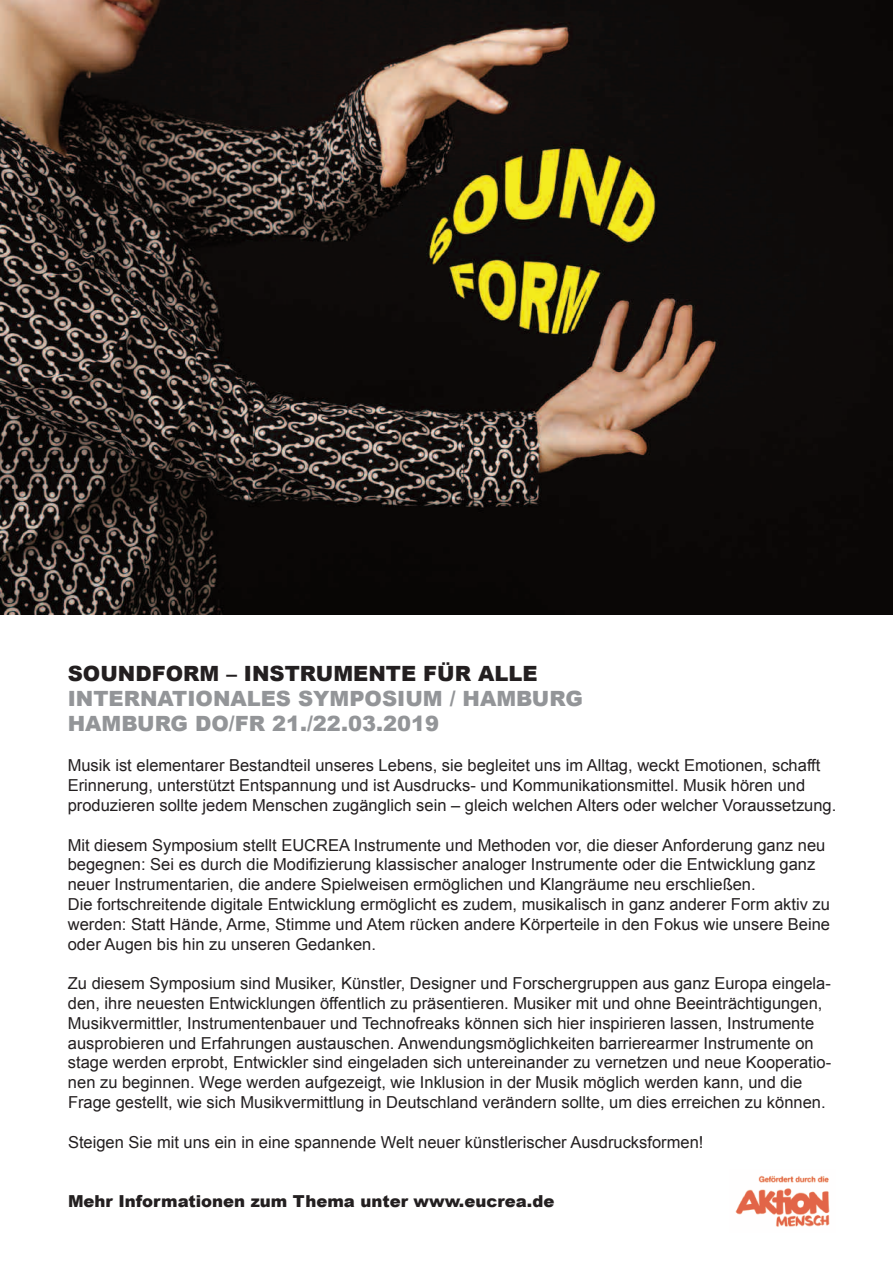
<style>
.page{position:relative;width:893px;height:1263px;background:#fff}
.page>*{position:absolute;margin:0;border:0;box-sizing:border-box;transform-origin:0 0}
.t1{font:900 21px/25.2px "Arial";color:#939598}
.t2{font:900 21px "Arial";color:#231f20}
.t3{font:16.5px/19.8px "Arial";color:#231f20}
.t4{font:900 16.5px "Arial";color:#231f20}
</style>
<div class="page">
<img style="left:0;top:0;width:893px;height:614px">
<img style="left:735px;top:1175px;width:95px;height:52px">
<p class="t2" style="left:68px;top:658px;width:471px">SOUNDFORM – INSTRUMENTE FÜR ALLE</p>
<p class="t1" style="left:68px;top:685px;width:517px">INTERNATIONALES SYMPOSIUM / HAMBURG<br>HAMBURG DO/FR 21./22.03.2019</p>
<p class="t3" style="left:68px;top:756px;width:770px">Musik ist elementarer Bestandteil unseres Lebens, sie begleitet uns im Alltag, weckt Emotionen, schafft<br>Erinnerung, unterstützt Entspannung und ist Ausdrucks- und Kommunikationsmittel. Musik hören und produzieren sollte jedem Menschen zugänglich sein – gleich welchen Alters oder welcher Voraussetzung.</p>
<p class="t3" style="left:68px;top:835px;width:764px">Mit diesem Symposium stellt EUCREA Instrumente und Methoden vor, die dieser Anforderung ganz neu begegnen: Sei es durch die Modifizierung klassischer analoger Instrumente oder die Entwicklung ganz neuer Instrumentarien, die andere Spielweisen ermöglichen und Klangräume neu erschließen.<br>Die fortschreitende digitale Entwicklung ermöglicht es zudem, musikalisch in ganz anderer Form aktiv zu werden: Statt Hände, Arme, Stimme und Atem rücken andere Körperteile in den Fokus wie unsere Beine oder Augen bis hin zu unseren Gedanken.</p>
<p class="t3" style="left:68px;top:973px;width:765px">Zu diesem Symposium sind Musiker, Künstler, Designer und Forschergruppen aus ganz Europa eingela&shy;den, ihre neuesten Entwicklungen öffentlich zu präsentieren. Musiker mit und ohne Beeinträchtigungen, Musikvermittler, Instrumentenbauer und Technofreaks können sich hier inspirieren lassen, Instrumente ausprobieren und Erfahrungen austauschen. Anwendungsmöglichkeiten barrierearmer Instrumente on stage werden erprobt, Entwickler sind eingeladen sich untereinander zu vernetzen und neue Kooperatio&shy;nen zu beginnen. Wege werden aufgezeigt, wie Inklusion in der Musik möglich werden kann, und die Frage gestellt, wie sich Musikvermittlung in Deutschland verändern sollte, um dies erreichen zu können.</p>
<p class="t3" style="left:68px;top:1132px;width:637px">Steigen Sie mit uns ein in eine spannende Welt neuer künstlerischer Ausdrucksformen!</p>
<p class="t4" style="left:68px;top:1188px;width:488px">Mehr Informationen zum Thema unter www.eucrea.de</p>
</div>
